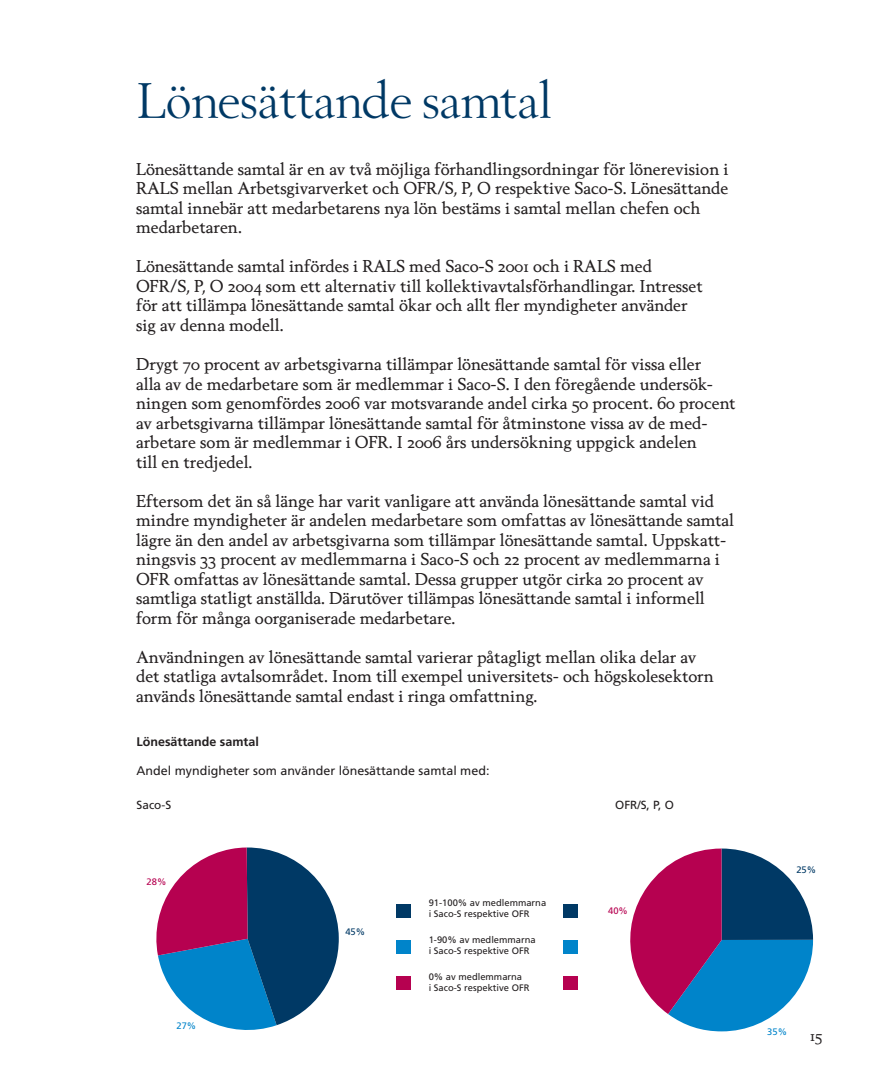
<style>
.page{position:relative;width:872px;height:1085px;background:#fff}
.page>*{position:absolute;margin:0;border:0;box-sizing:border-box;transform-origin:0 0}
.t1{font:49.5px "Berling Nova Display Pro";color:#003965}
.t2{font:16.5px/19.5px "Berling Nova Text Pro";color:#231f20}
.t3{font:15px "Berling Nova Text Pro";color:#231f20}
.t4{font:12.45px "Frutiger";color:#231f20}
.t5{font:700 12.45px "Frutiger";color:#231f20}
.t6{font:11.7px "Frutiger";color:#231f20}
.t7{font:9.45px/11.2px "Frutiger";color:#231f20}
.t8{font:9.45px "Frutiger";color:#b60150}
.t9{font:9.45px "Frutiger";color:#0084ca}
.t10{font:9.45px "Frutiger";color:#003965}
</style>
<div class="page">
<div style="left:563px;top:903px;width:15px;height:14px;background:#003965"></div>
<div style="left:563px;top:975px;width:15px;height:14px;background:#b60150"></div>
<div style="left:563px;top:939px;width:15px;height:14px;background:#0084ca"></div>
<div style="left:396px;top:903px;width:15px;height:14px;background:#003965"></div>
<div style="left:396px;top:975px;width:15px;height:14px;background:#b60150"></div>
<div style="left:396px;top:939px;width:15px;height:14px;background:#0084ca"></div>
<svg style="left:156px;top:847px;width:183px;height:183px"></svg>
<svg style="left:630px;top:848px;width:183px;height:183px"></svg>
<h1 class="t1" style="left:137px;top:79px;width:416px">Lönesättande samtal</h1>
<p class="t2" style="left:136px;top:160px;width:594px">Lönesättande samtal är en av två möjliga förhandlingsordningar för lönerevision i RALS mellan Arbetsgivarverket och OFR/S, P, O respektive Saco-S. Lönesättande samtal innebär att medarbetarens nya lön bestäms i samtal mellan chefen och medarbetaren.</p>
<p class="t2" style="left:136px;top:258px;width:568px">Lönesättande samtal infördes i RALS med Saco-S 2001 och i RALS med OFR/S, P, O 2004 som ett alternativ till kollektivavtalsförhandlingar. Intresset för att tillämpa lönesättande samtal ökar och allt fler myndigheter använder sig av denna modell.</p>
<p class="t2" style="left:136px;top:355px;width:601px">Drygt 70 procent av arbetsgivarna tillämpar lönesättande samtal för vissa eller<br>alla av de medarbetare som är medlemmar i Saco-S. I den föregående undersök&shy;ningen som genomfördes 2006 var motsvarande andel cirka 50 procent. 60 procent av arbetsgivarna tillämpar lönesättande samtal för åtminstone vissa av de med&shy;arbetare som är medlemmar i OFR. I 2006 års undersökning uppgick andelen<br>till en tredjedel.</p>
<p class="t2" style="left:136px;top:492px;width:599px">Eftersom det än så länge har varit vanligare att använda lönesättande samtal vid mindre myndigheter är andelen medarbetare som omfattas av lönesättande samtal lägre än den andel av arbetsgivarna som tillämpar lönesättande samtal. Uppskatt&shy;ningsvis 33 procent av medlemmarna i Saco-S och 22 procent av medlemmarna i OFR omfattas av lönesättande samtal. Dessa grupper utgör cirka 20 procent av samtliga statligt anställda. Därutöver tillämpas lönesättande samtal i informell form för många oorganiserade medarbetare.</p>
<p class="t2" style="left:136px;top:648px;width:579px">Användningen av lönesättande samtal varierar påtagligt mellan olika delar av det statliga avtalsområdet. Inom till exempel universitets- och högskolesektorn används lönesättande samtal endast i ringa omfattning.</p>
<p class="t5" style="left:137px;top:736px;width:124px">Lönesättande samtal</p>
<p class="t4" style="left:137px;top:765px;width:354px">Andel myndigheter som använder lönesättande samtal med:</p>
<p class="t6" style="left:137px;top:800px;width:36px">Saco-S</p>
<p class="t6" style="left:615px;top:800px;width:60px">OFR/S, P, O</p>
<p class="t8" style="left:147px;top:877px;width:21px">28%</p>
<p class="t9" style="left:176px;top:1022px;width:21px">27%</p>
<p class="t10" style="left:345px;top:927px;width:21px">45%</p>
<p class="t7" style="left:429px;top:897px;width:119px">91-100% av medlemmarna i Saco-S respektive OFR</p>
<p class="t7" style="left:429px;top:934px;width:109px">1-90% av medlemmarna i Saco-S respektive OFR</p>
<p class="t7" style="left:429px;top:971px;width:102px">0% av medlemmarna<br>i Saco-S respektive OFR</p>
<p class="t8" style="left:608px;top:906px;width:21px">40%</p>
<p class="t10" style="left:796px;top:865px;width:21px">25%</p>
<p class="t9" style="left:767px;top:1027px;width:21px">35%</p>
<p class="t3" style="left:810px;top:1028px;width:14px">15</p>
</div>
